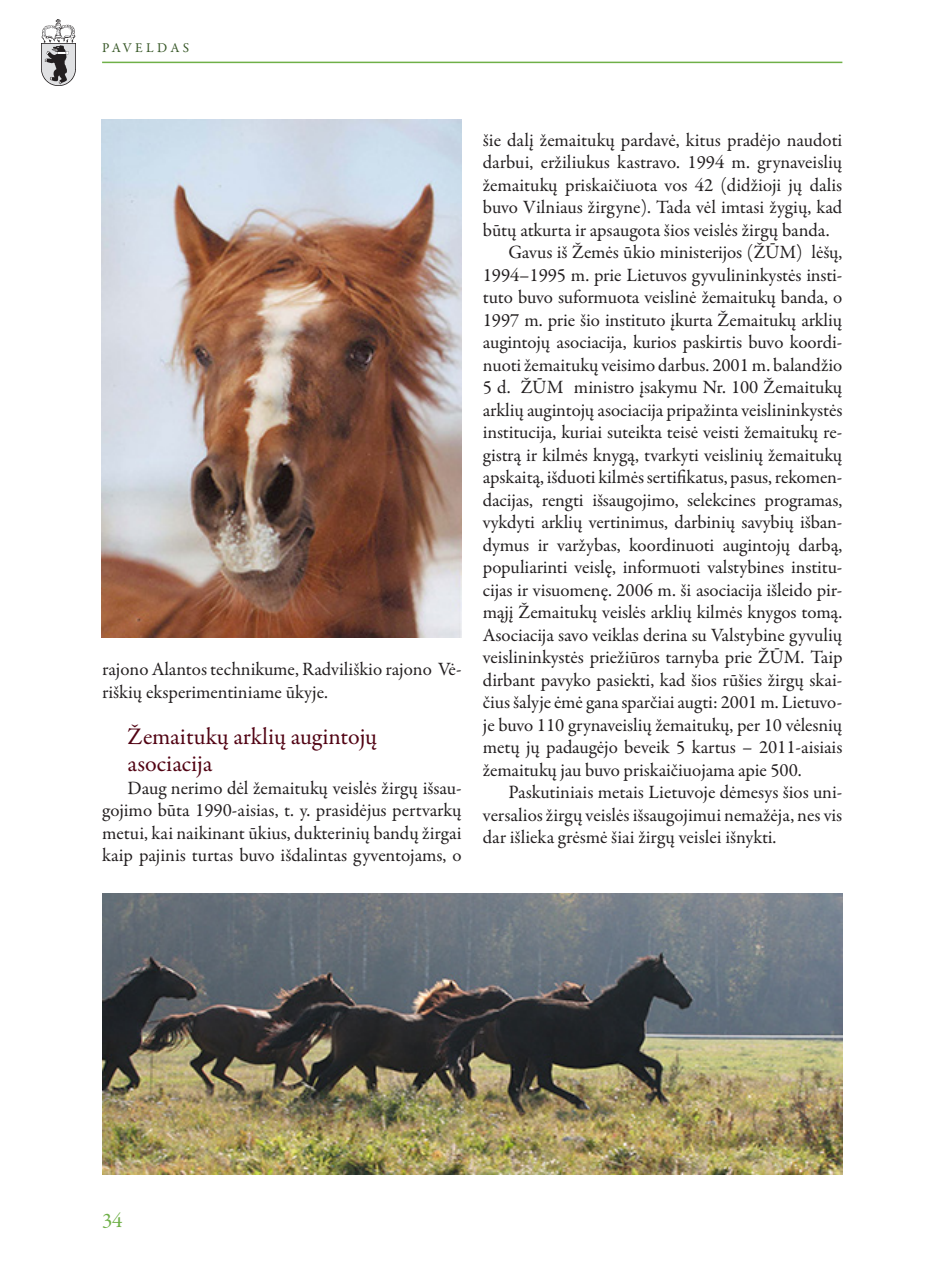
<style>
.page{position:relative;width:936px;height:1276px;background:#fff}
.page>*{position:absolute;margin:0;border:0;box-sizing:border-box;transform-origin:0 0}
.tekstas{font:24px "Garamond Premr Pro";color:#510313}
.t1{font:21px "Garamond Premr Pro";color:#6fb048}
.tekstas-2{font:18.9px/22.5px "Garamond Premr Pro";color:#231f20;text-align:justify}
.t2{font:13.5px "Garamond Premr Pro";letter-spacing:.245em;color:#375727}
</style>
<div class="page">
<img style="left:41px;top:19px;width:35px;height:67px">
<hr style="left:102px;top:62px;width:740px;height:1px;background:#6fb048">
<img style="left:102px;top:893px;width:740px;height:281px">
<img style="left:101px;top:119px;width:360px;height:519px">
<p class="t2" style="left:102px;top:39px;width:89px">PAVELDAS</p>
<p class="tekstas-2" style="left:102px;top:658px;width:361px">rajono Alantos technikume, Radviliškio rajono Vė&shy;riškių eksperimentiniame ūkyje.</p>
<p class="tekstas" style="left:128px;top:722px;width:251px">Žemaitukų arklių augintojų</p>
<p class="tekstas" style="left:128px;top:749px;width:86px">asociacija</p>
<p class="tekstas-2" style="left:102px;top:777px;width:361px;text-indent:26px">Daug nerimo dėl žemaitukų veislės žirgų išsau&shy;gojimo būta 1990-aisias, t. y. prasidėjus pertvarkų metui, kai naikinant ūkius, dukterinių bandų žirgai kaip pajinis turtas buvo išdalintas gyventojams, o</p>
<p class="tekstas-2" style="left:483px;top:129px;width:361px">šie dalį žemaitukų pardavė, kitus pradėjo naudoti darbui, eržiliukus kastravo. 1994 m. grynaveislių žemaitukų priskaičiuota vos 42 (didžioji jų dalis buvo Vilniaus žirgyne). Tada vėl imtasi žygių, kad būtų atkurta ir apsaugota šios veislės žirgų banda.</p>
<p class="tekstas-2" style="left:483px;top:241px;width:361px;text-indent:26px">Gavus iš Žemės ūkio ministerijos (ŽŪM) lėšų, 1994–1995 m. prie Lietuvos gyvulininkystės insti&shy;tuto buvo suformuota veislinė žemaitukų banda, o 1997 m. prie šio instituto įkurta Žemaitukų arklių augintojų asociacija, kurios paskirtis buvo koordi&shy;nuoti žemaitukų veisimo darbus. 2001 m. balandžio 5 d. ŽŪM ministro įsakymu Nr. 100 Žemaitukų arklių augintojų asociacija pripažinta veislininkystės institucija, kuriai suteikta teisė veisti žemaitukų re&shy;gistrą ir kilmės knygą, tvarkyti veislinių žemaitukų apskaitą, išduoti kilmės sertifikatus, pasus, rekomen&shy;dacijas, rengti išsaugojimo, selekcines programas, vykdyti arklių vertinimus, darbinių savybių išban&shy;dymus ir varžybas, koordinuoti augintojų darbą, populiarinti veislę, informuoti valstybines institu&shy;cijas ir visuomenę. 2006 m. ši asociacija išleido pir&shy;mąjį Žemaitukų veislės arklių kilmės knygos tomą.<br>Asociacija savo veiklas derina su Valstybine gyvulių veislininkystės priežiūros tarnyba prie ŽŪM. Taip dirbant pavyko pasiekti, kad šios rūšies žirgų skai&shy;čius šalyje ėmė gana sparčiai augti: 2001 m. Lietuvo&shy;je buvo 110 grynaveislių žemaitukų, per 10 vėlesnių metų jų padaugėjo beveik 5 kartus – 2011-aisiais žemaitukų jau buvo priskaičiuojama apie 500.</p>
<p class="tekstas-2" style="left:483px;top:781px;width:361px;text-indent:26px">Paskutiniais metais Lietuvoje dėmesys šios uni&shy;versalios žirgų veislės išsaugojimui nemažėja, nes vis dar išlieka grėsmė šiai žirgų veislei išnykti.</p>
<p class="t1" style="left:102px;top:1208px;width:22px">34</p>
</div>
